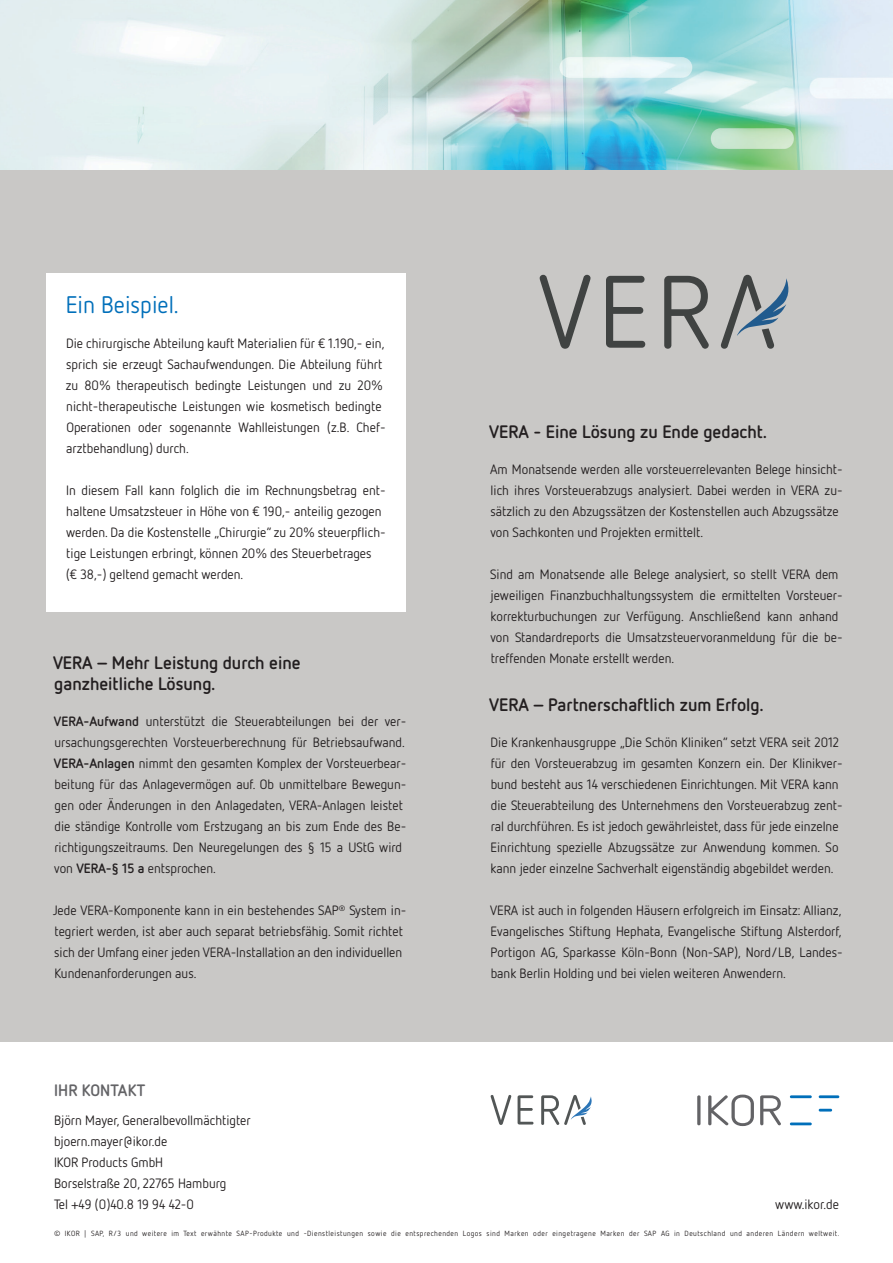
<style>
.page{position:relative;width:893px;height:1263px;background:#fff}
.page>*{position:absolute;margin:0;border:0;box-sizing:border-box;transform-origin:0 0}
.Headline_3__16_pkt{font:24px "Netto OT";color:#006fba}
.Headline_4__12pt__sc{font:700 18px/21px "Netto OT";color:#231f20}
.Headline_5__11p__gra{font:700 16.5px "Netto OT";letter-spacing:.01em;color:#636366}
.Fließtext_9pt{font:13.5px/21px "Netto OT";color:#231f20}
.t1{font:7.5px "Netto OT";letter-spacing:.06em;color:#231f20}
.s1{font-weight:700}
</style>
<div class="page">
<img style="left:0;top:0;width:893px;height:170px">
<div style="left:0;top:170px;width:893px;height:872px;background:#c9c8c6"></div>
<div style="left:47px;top:273px;width:359px;height:339px;background:#fff"></div>
<svg style="left:721px;top:275px;width:68px;height:74px"></svg>
<svg style="left:540px;top:275px;width:50px;height:74px"></svg>
<svg style="left:606px;top:276px;width:39px;height:72px"></svg>
<svg style="left:664px;top:276px;width:45px;height:73px"></svg>
<svg style="left:697px;top:1094px;width:84px;height:32px"></svg>
<hr style="left:790px;top:1095px;width:22px;height:3px;background:#006fba">
<hr style="left:819px;top:1095px;width:20px;height:3px;background:#006fba">
<svg style="left:819px;top:1109px;width:13px;height:2px"></svg>
<hr style="left:790px;top:1122px;width:22px;height:3px;background:#006fba">
<svg style="left:491px;top:1095px;width:20px;height:30px"></svg>
<svg style="left:518px;top:1095px;width:15px;height:29px"></svg>
<svg style="left:541px;top:1095px;width:51px;height:30px"></svg>
<p class="Headline_3__16_pkt" style="left:66px;top:290px;width:114px">Ein Beispiel.</p>
<p class="Fließtext_9pt" style="left:66px;top:332px;width:321px">Die chirurgische Abteilung kauft Materialien für € 1.190,- ein, sprich sie erzeugt Sachaufwendungen. Die Abteilung führt zu 80% therapeutisch bedingte Leistungen und zu 20% nicht-therapeutische Leistungen wie kosmetisch bedingte Operationen oder sogenannte Wahlleistungen (z.B. Chef&shy;arztbehandlung) durch.</p>
<p class="Fließtext_9pt" style="left:66px;top:479px;width:321px">In diesem Fall kann folglich die im Rechnungsbetrag ent&shy;haltene Umsatzsteuer in Höhe von € 190,- anteilig gezogen werden. Da die Kostenstelle „Chirurgie“ zu 20% steuerpflich&shy;tige Leistungen erbringt, können 20% des Steuerbetrages</p>
<p class="Fließtext_9pt" style="left:66px;top:563px;width:179px">(€ 38,-) geltend gemacht werden.</p>
<p class="Headline_4__12pt__sc" style="left:53px;top:652px;width:249px">VERA – Mehr Leistung durch eine ganzheitliche Lösung.</p>
<p class="Fließtext_9pt" style="left:54px;top:710px;width:354px"><span class="s1">VERA-Aufwand</span> unterstützt die Steuerabteilungen bei der ver&shy;ursachungsgerechten Vorsteuerberechnung für Betriebsaufwand.<br><span class="s1">VERA-Anlagen</span> nimmt den gesamten Komplex der Vorsteuerbear&shy;beitung für das Anlagevermögen auf. Ob unmittelbare Bewegun&shy;gen oder Änderungen in den Anlagedaten, VERA-Anlagen leistet die ständige Kontrolle vom Erstzugang an bis zum Ende des Be&shy;richtigungszeitraums. Den Neuregelungen des § 15 a UStG wird von <span class="s1">VERA-§ 15 a</span> entsprochen.</p>
<p class="Fließtext_9pt" style="left:53px;top:899px;width:355px">Jede VERA-Komponente kann in ein bestehendes SAP<sup>®</sup> System in&shy;tegriert werden, ist aber auch separat betriebsfähig. Somit richtet sich der Umfang einer jeden VERA-Installation an den individuellen Kundenanforderungen aus.</p>
<p class="Headline_5__11p__gra" style="left:54px;top:1080px;width:93px">IHR KONTAKT</p>
<p class="Fließtext_9pt" style="left:54px;top:1109px;width:198px">Björn Mayer, Generalbevollmächtigter</p>
<p class="Fließtext_9pt" style="left:54px;top:1130px;width:115px">bjoern.mayer@ikor.de</p>
<p class="Fließtext_9pt" style="left:54px;top:1151px;width:111px">IKOR Products GmbH</p>
<p class="Fließtext_9pt" style="left:54px;top:1172px;width:174px">Borselstraße 20, 22765 Hamburg</p>
<p class="Fließtext_9pt" style="left:54px;top:1193px;width:141px">Tel +49 (0)40.8 19 94 42-0</p>
<p class="Headline_4__12pt__sc" style="left:489px;top:421px;width:279px">VERA - Eine Lösung zu Ende gedacht.</p>
<p class="Fließtext_9pt" style="left:490px;top:458px;width:354px">Am Monatsende werden alle vorsteuerrelevanten Belege hinsicht&shy;lich ihres Vorsteuerabzugs analysiert. Dabei werden in VERA zu&shy;sätzlich zu den Abzugssätzen der Kostenstellen auch Abzugssätze von Sachkonten und Projekten ermittelt.</p>
<p class="Fließtext_9pt" style="left:490px;top:563px;width:354px">Sind am Monatsende alle Belege analysiert, so stellt VERA dem jeweiligen Finanzbuchhaltungssystem die ermittelten Vorsteuer&shy;korrekturbuchungen zur Verfügung. Anschließend kann anhand von Standardreports die Umsatzsteuervoranmeldung für die be&shy;treffenden Monate erstellt werden.</p>
<p class="Headline_4__12pt__sc" style="left:489px;top:694px;width:276px">VERA – Partnerschaftlich zum Erfolg.</p>
<p class="Fließtext_9pt" style="left:491px;top:731px;width:354px">Die Krankenhausgruppe „Die Schön Kliniken“ setzt VERA seit 2012 für den Vorsteuerabzug im gesamten Konzern ein. Der Klinikver&shy;bund besteht aus 14 verschiedenen Einrichtungen. Mit VERA kann die Steuerabteilung des Unternehmens den Vorsteuerabzug zent&shy;ral durchführen. Es ist jedoch gewährleistet, dass für jede einzelne Einrichtung spezielle Abzugssätze zur Anwendung kommen. So kann jeder einzelne Sachverhalt eigenständig abgebildet werden.</p>
<p class="Fließtext_9pt" style="left:490px;top:899px;width:354px;text-align:justify">VERA ist auch in folgenden Häusern erfolgreich im Einsatz: Allianz, Evangelisches Stiftung Hephata, Evangelische Stiftung Alsterdorf, Portigon AG, Sparkasse Köln-Bonn (Non-SAP), Nord/LB, Landes&shy;bank Berlin Holding und bei vielen weiteren Anwendern.</p>
<p class="Fließtext_9pt" style="left:775px;top:1193px;width:65px">www.ikor.de</p>
<p class="t1" style="left:54px;top:1229px;width:787px">© IKOR | SAP, R/3 und weitere im Text erwähnte SAP-Produkte und -Dienstleistungen sowie die entsprechenden Logos sind Marken oder eingetragene Marken der SAP AG in Deutschland und anderen Ländern weltweit.</p>
</div>
